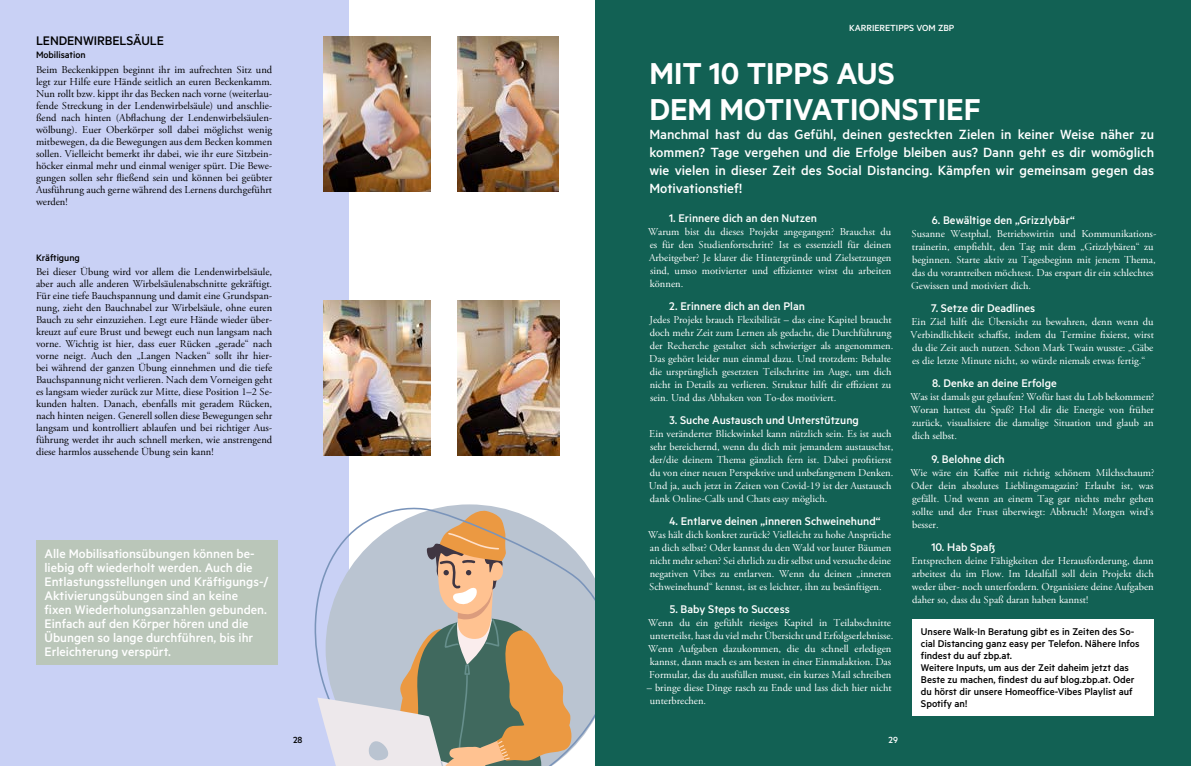
<style>
.page{position:relative;width:1191px;height:766px;background:#fff}
.page>*{position:absolute;margin:0;border:0;box-sizing:border-box;transform-origin:0 0}
.t1{font:600 34px/36px "Metric";color:#fff}
.t2{font:500 15px/18px "Metric";color:#fff;text-align:justify}
.t3{font:500 14px/14px "Metric";color:#fff}
.t4{font:500 14px "Metric";letter-spacing:-.005em;color:#000}
.t5{font:500 12.5px "Metric";color:#fff}
.t6{font:500 11px/12px "Metric";color:#000}
.t7{font:10.5px/13px "Adobe Garamond Pro";color:#fff;text-align:justify}
.t8{font:10.5px/12px "Adobe Garamond Pro";color:#000;text-align:justify}
.t9{font:500 10.5px "Metric";letter-spacing:-.005em;color:#000}
.t10{font:500 10px "Metric";color:#fff}
.t11{font:500 10px "Metric";color:#000}
</style>
<div class="page">
<div style="left:0;top:0;width:349px;height:765px;background:#c9d1f5"></div>
<svg style="left:314px;top:505px;width:281px;height:244px"></svg>
<svg style="left:317px;top:509px;width:255px;height:256px;background:#bab5ac"></svg>
<img style="left:323px;top:36px;width:107px;height:155px">
<img style="left:323px;top:300px;width:107px;height:155px">
<img style="left:457px;top:36px;width:101px;height:155px">
<img style="left:457px;top:300px;width:102px;height:155px">
<div style="left:36px;top:540px;width:241px;height:124px;background:#bac6b9"></div>
<div style="left:595px;top:0;width:596px;height:765px;background:#126154"></div>
<div style="left:912px;top:619px;width:241px;height:96px;background:#fff"></div>
<h3 class="t4" style="left:36px;top:33px;width:129px">LENDENWIRBELSÄULE</h3>
<p class="t9" style="left:36px;top:49px;width:51px">Mobilisation</p>
<p class="t8" style="left:36px;top:64px;width:238px">Beim Beckenkippen beginnt ihr im aufrechten Sitz und legt zur Hilfe eure Hände seitlich an euren Beckenkamm.<br>Nun rollt bzw. kippt ihr das Becken nach vorne (weiterlau&shy;fende Streckung in der Lendenwirbelsäule) und anschlie&shy;ßend nach hinten (Abflachung der Lendenwirbelsäulen&shy;wölbung). Euer Oberkörper soll dabei möglichst wenig mitbewegen, da die Bewegungen aus dem Becken kommen sollen. Vielleicht bemerkt ihr dabei, wie ihr eure Sitzbein&shy;höcker einmal mehr und einmal weniger spürt. Die Bewe&shy;gungen sollen sehr fließend sein und können bei geübter Ausführung auch gerne während des Lernens durchgeführt werden!</p>
<p class="t9" style="left:36px;top:251px;width:45px">Kräftigung</p>
<p class="t8" style="left:36px;top:266px;width:238px">Bei dieser Übung wird vor allem die Lendenwirbelsäule, aber auch alle anderen Wirbelsäulenabschnitte gekräftigt.<br>Für eine tiefe Bauchspannung und damit eine Grundspan&shy;nung, zieht den Bauchnabel zur Wirbelsäule, ohne euren Bauch zu sehr einzuziehen. Legt eure Hände wieder über&shy;kreuzt auf eure Brust und bewegt euch nun langsam nach vorne. Wichtig ist hier, dass euer Rücken „gerade“ nach vorne neigt. Auch den „Langen Nacken“ sollt ihr hier&shy;bei während der ganzen Übung einnehmen und die tiefe Bauchspannung nicht verlieren. Nach dem Vorneigen geht es langsam wieder zurück zur Mitte, diese Position 1–2 Se&shy;kunden halten. Danach, ebenfalls mit geradem Rücken, nach hinten neigen. Generell sollen diese Bewegungen sehr langsam und kontrolliert ablaufen und bei richtiger Aus&shy;führung werdet ihr auch schnell merken, wie anstrengend diese harmlos aussehende Übung sein kann!</p>
<p class="t3" style="left:45px;top:546px;width:225px">Alle Mobilisationsübungen können be&shy;liebig oft wiederholt werden. Auch die Entlastungsstellungen und Kräftigungs-/ Aktivierungsübungen sind an keine fixen Wiederholungsanzahlen gebunden.<br>Einfach auf den Körper hören und die Übungen so lange durchführen, bis ihr Erleichterung verspürt.</p>
<p class="t11" style="left:293px;top:733px;width:11px">28</p>
<p class="t10" style="left:849px;top:22px;width:107px">KARRIERETIPPS VOM ZBP</p>
<h1 class="t1" style="left:649px;top:54px;width:333px">MIT 10 TIPPS AUS<br>DEM MOTIVATIONSTIEF</h1>
<p class="t2" style="left:649px;top:125px;width:506px">Manchmal hast du das Gefühl, deinen gesteckten Zielen in keiner Weise näher zu kommen? Tage vergehen und die Erfolge bleiben aus? Dann geht es dir womöglich wie vielen in dieser Zeit des Social Distancing. Kämpfen wir gemeinsam gegen das Motivationstief!</p>
<p class="t5" style="left:669px;top:210px;width:149px">1. Erinnere dich an den Nutzen</p>
<p class="t7" style="left:648px;top:225px;width:245px">Warum bist du dieses Projekt angegangen? Brauchst du es für den Studienfortschritt? Ist es essenziell für deinen Arbeitgeber? Je klarer die Hintergründe und Zielsetzungen sind, umso motivierter und effizienter wirst du arbeiten können.</p>
<p class="t5" style="left:669px;top:298px;width:137px">2. Erinnere dich an den Plan</p>
<p class="t7" style="left:649px;top:313px;width:246px;text-align:left">Jedes Projekt brauch Flexibilität – das eine Kapitel braucht doch mehr Zeit zum Lernen als gedacht, die Durchführung der Recherche gestaltet sich schwieriger als angenommen.<br>Das gehört leider nun einmal dazu. Und trotzdem: Behalte die ursprünglich gesetzten Teilschritte im Auge, um dich nicht in Details zu verlieren. Struktur hilft dir effizient zu sein. Und das Abhaken von To-dos motiviert.</p>
<p class="t5" style="left:669px;top:412px;width:191px">3. Suche Austausch und Unterstützung</p>
<p class="t7" style="left:648px;top:427px;width:246px;text-align:left">Ein veränderter Blickwinkel kann nützlich sein. Es ist auch sehr bereichernd, wenn du dich mit jemandem austauschst, der/die deinem Thema gänzlich fern ist. Dabei profitierst du von einer neuen Perspektive und unbefangenem Denken.<br>Und ja, auch jetzt in Zeiten von Covid-19 ist der Austausch dank Online-Calls und Chats easy möglich.</p>
<p class="t5" style="left:669px;top:513px;width:213px">4. Entlarve deinen „inneren Schweinehund“</p>
<p class="t7" style="left:648px;top:528px;width:245px">Was hält dich konkret zurück? Vielleicht zu hohe Ansprüche an dich selbst? Oder kannst du den Wald vor lauter Bäumen nicht mehr sehen? Sei ehrlich zu dir selbst und versuche deine negativen Vibes zu entlarven. Wenn du deinen „inneren Schweinehund“ kennst, ist es leichter, ihn zu besänftigen.</p>
<p class="t5" style="left:670px;top:601px;width:121px">5. Baby Steps to Success</p>
<p class="t7" style="left:648px;top:616px;width:247px;text-align:left">Wenn du ein gefühlt riesiges Kapitel in Teilabschnitte unterteilst, hast du viel mehr Übersicht und Erfolgserlebnisse.<br>Wenn Aufgaben dazukommen, die du schnell erledigen kannst, dann mach es am besten in einer Einmalaktion. Das Formular, das du ausfüllen musst, ein kurzes Mail schreiben</p>
<p class="t7" style="left:647px;top:681px;width:246px">– bringe diese Dinge rasch zu Ende und lass dich hier nicht unterbrechen.</p>
<p class="t10" style="left:888px;top:733px;width:11px">29</p>
<p class="t5" style="left:931px;top:213px;width:145px">6. Bewältige den „Grizzlybär“</p>
<p class="t7" style="left:911px;top:228px;width:247px;text-align:left">Susanne Westphal, Betriebswirtin und Kommunikations&shy;trainerin, empfiehlt, den Tag mit dem „Grizzlybären“ zu beginnen. Starte aktiv zu Tagesbeginn mit jenem Thema, das du vorantreiben möchtest. Das erspart dir ein schlechtes Gewissen und motiviert dich.</p>
<p class="t5" style="left:931px;top:301px;width:105px">7. Setze dir Deadlines</p>
<p class="t7" style="left:910px;top:316px;width:245px">Ein Ziel hilft die Übersicht zu bewahren, denn wenn du Verbindlichkeit schaffst, indem du Termine fixierst, wirst du die Zeit auch nutzen. Schon Mark Twain wusste: „Gäbe es die letzte Minute nicht, so würde niemals etwas fertig.“</p>
<p class="t5" style="left:932px;top:376px;width:126px">8. Denke an deine Erfolge</p>
<p class="t7" style="left:910px;top:391px;width:246px">Was ist damals gut gelaufen? Wofür hast du Lob bekommen?<br>Woran hattest du Spaß? Hol dir die Energie von früher zurück, visualisiere die damalige Situation und glaub an dich selbst.</p>
<p class="t5" style="left:931px;top:451px;width:75px">9. Belohne dich</p>
<p class="t7" style="left:910px;top:466px;width:246px">Wie wäre ein Kaffee mit richtig schönem Milchschaum?<br>Oder dein absolutes Lieblingsmagazin? Erlaubt ist, was gefällt. Und wenn an einem Tag gar nichts mehr gehen sollte und der Frust überwiegt: Abbruch! Morgen wird‘s besser.</p>
<p class="t5" style="left:931px;top:539px;width:65px">10. Hab Spaß</p>
<p class="t7" style="left:911px;top:554px;width:244px">Entsprechen deine Fähigkeiten der Herausforderung, dann arbeitest du im Flow. Im Idealfall soll dein Projekt dich weder über- noch unterfordern. Organisiere deine Aufgaben daher so, dass du Spaß daran haben kannst!</p>
<p class="t6" style="left:921px;top:625px;width:220px">Unsere Walk-In Beratung gibt es in Zeiten des So&shy;cial Distancing ganz easy per Telefon. Nähere Infos findest du auf zbp.at.<br>Weitere Inputs, um aus der Zeit daheim jetzt das Beste zu machen, findest du auf blog.zbp.at. Oder du hörst dir unsere Homeoffice-Vibes Playlist auf Spotify an!</p>
</div>
